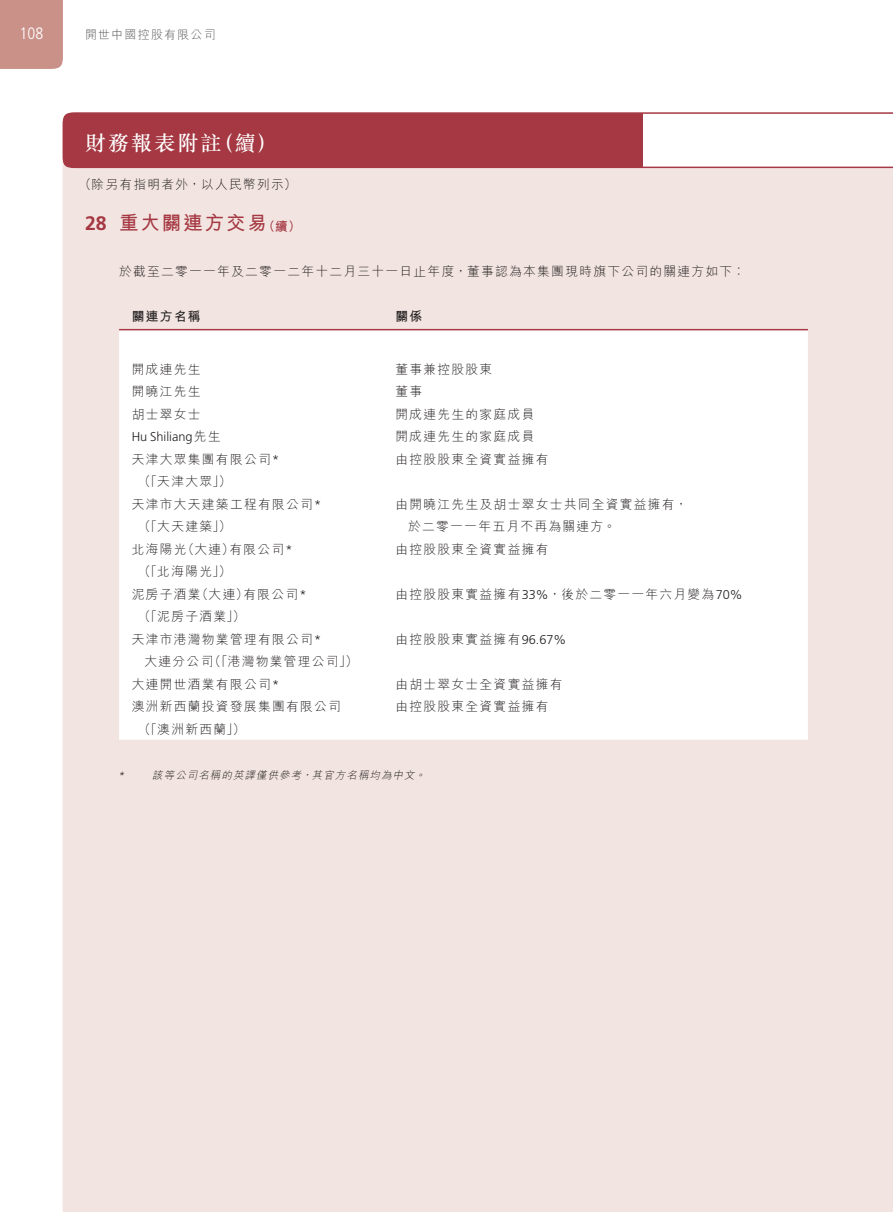
<style>
.page{position:relative;width:893px;height:1212px;background:#fff}
.page>*{position:absolute;margin:0;border:0;box-sizing:border-box;transform-origin:0 0}
.t1{font:500 21px "M Sung HK";letter-spacing:.1em;color:#fff}
.t2{font:700 19.5px "M Hei HK";letter-spacing:.1em;color:#a53842}
.t3{font:300 condensed 16.5px "Frutiger LT Std";color:#fff}
.t4{font:300 12.75px/22.5px "M Hei HK";letter-spacing:.1em;color:#231f20}
.t5{font:300 12.75px "Frutiger LT Std";color:#231f20}
.t6{font:700 12.75px "M Hei HK";letter-spacing:.1em;color:#231f20}
.t7{font:300 12px "M Hei HK";letter-spacing:.1em;color:#57585a}
.t8{font:italic 300 10.5px "M Hei HK";color:#231f20}
.t9{font:italic 300 10.5px "Frutiger LT Std";color:#231f20}
.s1{font-family:"Frutiger LT Std"}
.s2{font-size:12.75px}
.s3{font-family:"M Hei HK"}
</style>
<div class="page">
<div style="left:63px;top:168px;width:830px;height:1044px;background:#f2e5e1"></div>
<svg style="left:63px;top:112px;width:830px;height:56px"></svg>
<div style="left:0;top:0;width:63px;height:69px;background:#ca9189"></div>
<svg style="left:119px;top:330px;width:689px;height:410px"></svg>
<hr style="left:119px;top:329px;width:689px;height:1px;background:#a53842">
<p class="t3" style="left:20px;top:26px;width:25px">108</p>
<p class="t7" style="left:85px;top:29px;width:132px">開世中國控股有限公司</p>
<h1 class="t1" style="left:85px;top:135px;width:193px">財務報表附註（續）</h1>
<p class="t4" style="left:79px;top:174px;width:220px">（除另有指明者外，以人民幣列示）</p>
<h2 class="t2" style="left:85px;top:215px;width:217px"><span class="s1">28</span> 重大關連方交易<span class="s2">（續）</span></h2>
<p class="t4" style="left:119px;top:262px;width:628px">於截至二零一一年及二零一二年十二月三十一日止年度，董事認為本集團現時旗下公司的關連方如下︰</p>
<p class="t6" style="left:132px;top:311px;width:70px">關連方名稱</p>
<p class="t6" style="left:395px;top:311px;width:28px">關係</p>
<p class="t4" style="left:132px;top:359px;width:70px">開成連先生</p>
<p class="t4" style="left:395px;top:359px;width:98px">董事兼控股股東</p>
<p class="t4" style="left:132px;top:382px;width:70px">開曉江先生</p>
<p class="t4" style="left:395px;top:382px;width:28px">董事</p>
<p class="t4" style="left:132px;top:404px;width:70px">胡士翠女士</p>
<p class="t4" style="left:395px;top:404px;width:140px">開成連先生的家庭成員</p>
<p class="t5" style="left:132px;top:432px;width:90px">Hu Shiliang<span class="s3">先生</span></p>
<p class="t4" style="left:395px;top:427px;width:140px">開成連先生的家庭成員</p>
<p class="t4" style="left:138px;top:449px;width:142px;text-indent:-6px">天津大眾集團有限公司<span class="s1">*</span>（「天津大眾」）</p>
<p class="t4" style="left:395px;top:449px;width:154px">由控股股東全資實益擁有</p>
<p class="t4" style="left:138px;top:494px;width:185px;text-indent:-6px">天津市大天建築工程有限公司<span class="s1">*</span>（「大天建築」）</p>
<p class="t4" style="left:408px;top:494px;width:281px;text-indent:-13px">由開曉江先生及胡士翠女士共同全資實益擁有，於二零一一年五月不再為關連方。</p>
<p class="t4" style="left:138px;top:539px;width:156px;text-indent:-6px">北海陽光（大連）有限公司<span class="s1">*</span>（「北海陽光」）</p>
<p class="t4" style="left:395px;top:539px;width:154px">由控股股東全資實益擁有</p>
<p class="t4" style="left:138px;top:584px;width:170px;text-indent:-6px">泥房子酒業（大連）有限公司<span class="s1">*</span>（「泥房子酒業」）</p>
<p class="t4" style="left:395px;top:584px;width:349px">由控股股東實益擁有<span class="s1">33%</span>，後於二零一一年六月變為<span class="s1">70%</span></p>
<p class="t4" style="left:145px;top:629px;width:215px;text-indent:-13px">天津市港灣物業管理有限公司<span class="s1">*<br></span>大連分公司（「港灣物業管理公司」）</p>
<p class="t4" style="left:395px;top:629px;width:172px">由控股股東實益擁有<span class="s1">96.67%</span></p>
<p class="t4" style="left:132px;top:674px;width:149px">大連開世酒業有限公司<span class="s1">*</span></p>
<p class="t4" style="left:395px;top:674px;width:169px">由胡士翠女士全資實益擁有</p>
<p class="t4" style="left:138px;top:697px;width:204px;text-indent:-6px">澳洲新西蘭投資發展集團有限公司（「澳洲新西蘭」）</p>
<p class="t4" style="left:395px;top:697px;width:154px">由控股股東全資實益擁有</p>
<p class="t9" style="left:118px;top:771px;width:9px">*</p>
<p class="t8" style="left:152px;top:771px;width:276px">該等公司名稱的英譯僅供參考，其官方名稱均為中文。</p>
</div>
